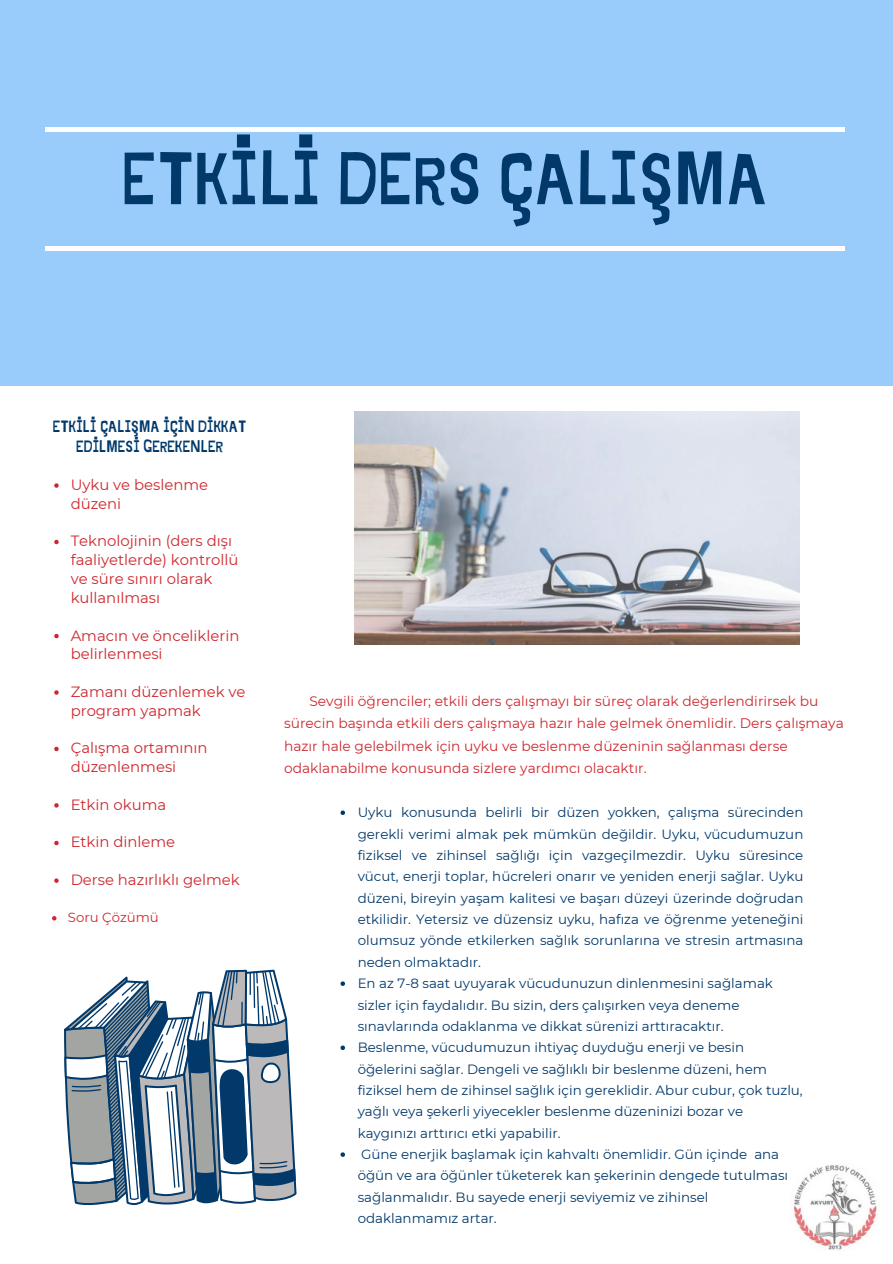
<style>
.page{position:relative;width:893px;height:1264px;background:#fff}
.page>*{position:absolute;margin:0;border:0;box-sizing:border-box;transform-origin:0 0}
.t1{font:73.65px "Jingleberry";color:#02396b}
.t2{font:16.2px/20px "Jingleberry";color:#02396b;text-align:center}
.t3{font:14.85px/18.8px "Montserrat";color:#ce272e}
.t4{font:13.8px/22.5px "Montserrat";color:#ce272e}
.t5{font:13.35px/21.3px "Montserrat";color:#02396b}
.t6{font:13.2px "Montserrat";color:#ce272e}
</style>
<div class="page">
<div style="left:0;top:0;width:892px;height:386px;background:#99ccfb"></div>
<hr style="left:45px;top:127px;width:800px;height:4px;background:#fff">
<hr style="left:45px;top:247px;width:800px;height:4px;background:#fff">
<svg style="left:54px;top:483px;width:5px;height:5px"></svg>
<svg style="left:54px;top:540px;width:5px;height:4px"></svg>
<svg style="left:54px;top:634px;width:5px;height:4px"></svg>
<svg style="left:54px;top:690px;width:5px;height:4px"></svg>
<svg style="left:54px;top:746px;width:5px;height:5px"></svg>
<svg style="left:54px;top:803px;width:5px;height:4px"></svg>
<svg style="left:54px;top:840px;width:5px;height:5px"></svg>
<svg style="left:54px;top:878px;width:5px;height:4px"></svg>
<svg style="left:52px;top:916px;width:4px;height:4px"></svg>
<svg style="left:64px;top:969px;width:232px;height:237px"></svg>
<img style="left:793px;top:1165px;width:84px;height:85px">
<img style="left:355px;top:411px;width:444px;height:233px">
<svg style="left:340px;top:810px;width:5px;height:5px"></svg>
<svg style="left:340px;top:981px;width:5px;height:4px"></svg>
<svg style="left:340px;top:1045px;width:5px;height:5px"></svg>
<svg style="left:340px;top:1152px;width:5px;height:4px"></svg>
<p class="t1" style="left:122px;top:145px;width:648px">ETKİLİ DERS ÇALIŞMA</p>
<p class="t2" style="left:53px;top:417px;width:195px">ETKİLİ ÇALIŞMA İÇİN DİKKAT<br>EDİLMESİ GEREKENLER</p>
<p class="t3" style="left:71px;top:475px;width:139px">Uyku ve beslenme düzeni</p>
<p class="t3" style="left:71px;top:531px;width:169px">Teknoloji ni n (ders dışı faaliyetlerde) kontrollü ve süre sınırı olarak kullanılması</p>
<p class="t3" style="left:71px;top:625px;width:170px">Amacın ve önceli kleri n beli rlenmesi</p>
<p class="t3" style="left:71px;top:682px;width:176px">Zamanı düzenlemek ve program yapmak</p>
<p class="t3" style="left:71px;top:738px;width:138px">Çalışma ortamının düzenlenmesi</p>
<p class="t3" style="left:71px;top:795px;width:97px">Etki n okuma</p>
<p class="t3" style="left:71px;top:832px;width:106px">Etki n di nleme</p>
<p class="t3" style="left:71px;top:870px;width:171px">Derse hazırlıklı gelmek</p>
<p class="t6" style="left:68px;top:908px;width:92px">Soru Çözümü</p>
<p class="t4" style="left:284px;top:689px;width:561px;text-indent:25px">Sevgi li öğrenci ler; etki li ders çalışmayı bi r süreç olarak değerlendi ri rsek bu süreci n başında etki li ders çalışmaya hazır hale gelmek önemlidi r. Ders çalışmaya hazır hale gelebi lmek içi n uyku ve beslenme düzeni ni n sağlanması derse odaklanabi lme konusunda sizlere yardımcı olacaktır.</p>
<p class="t5" style="left:357px;top:801px;width:447px">Uyku konusunda beli rli bi r düzen yokken, çalışma süreci nden gerekli veri mi almak pek mümkün deği ldi r. Uyku, vücudumuzun fizi ksel ve zi hi nsel sağlığı içi n vazgeçi lmezdi r. Uyku süresi nce vücut, enerji toplar, hücreleri onarır ve yeniden enerji sağlar. Uyku düzeni, bi reyi n yaşam kalitesi ve başarı düzeyi üzeri nde doğrudan etki lidi r. Yetersiz ve düzensiz uyku, hafıza ve öğrenme yeteneği ni olumsuz yönde etki lerken sağlık sorunlarına ve stresi n artmasına neden olmaktadır.</p>
<p class="t5" style="left:357px;top:972px;width:416px">En az 7-8 saat uyuyarak vücudunuzun di nlenmesi ni sağlamak sizler içi n faydalıdır. Bu sizi n, ders çalışırken veya deneme sınavlarında odaklanma ve di kkat sürenizi arttıracaktır.</p>
<p class="t5" style="left:357px;top:1036px;width:446px">Beslenme, vücudumuzun i htiyaç duyduğu enerji ve besi n<br>öğeleri ni sağlar. Dengeli ve sağlıklı bi r beslenme düzeni, hem<br>fizi ksel hem de zi hi nsel sağlık içi n gereklidi r. Abur cubur, çok tuzlu, yağlı veya şekerli yiyecekler beslenme düzeni nizi bozar ve kaygınızı arttırıcı etki yapabi li r.</p>
<p class="t5" style="left:357px;top:1143px;width:432px">Güne enerji k başlamak içi n kahvaltı önemlidi r. Gün içi nde ana öğün ve ara öğünler tüketerek kan şekeri ni n dengede tutulması sağlanmalıdır. Bu sayede enerji seviyemiz ve zi hi nsel odaklanmamız artar.</p>
</div>
